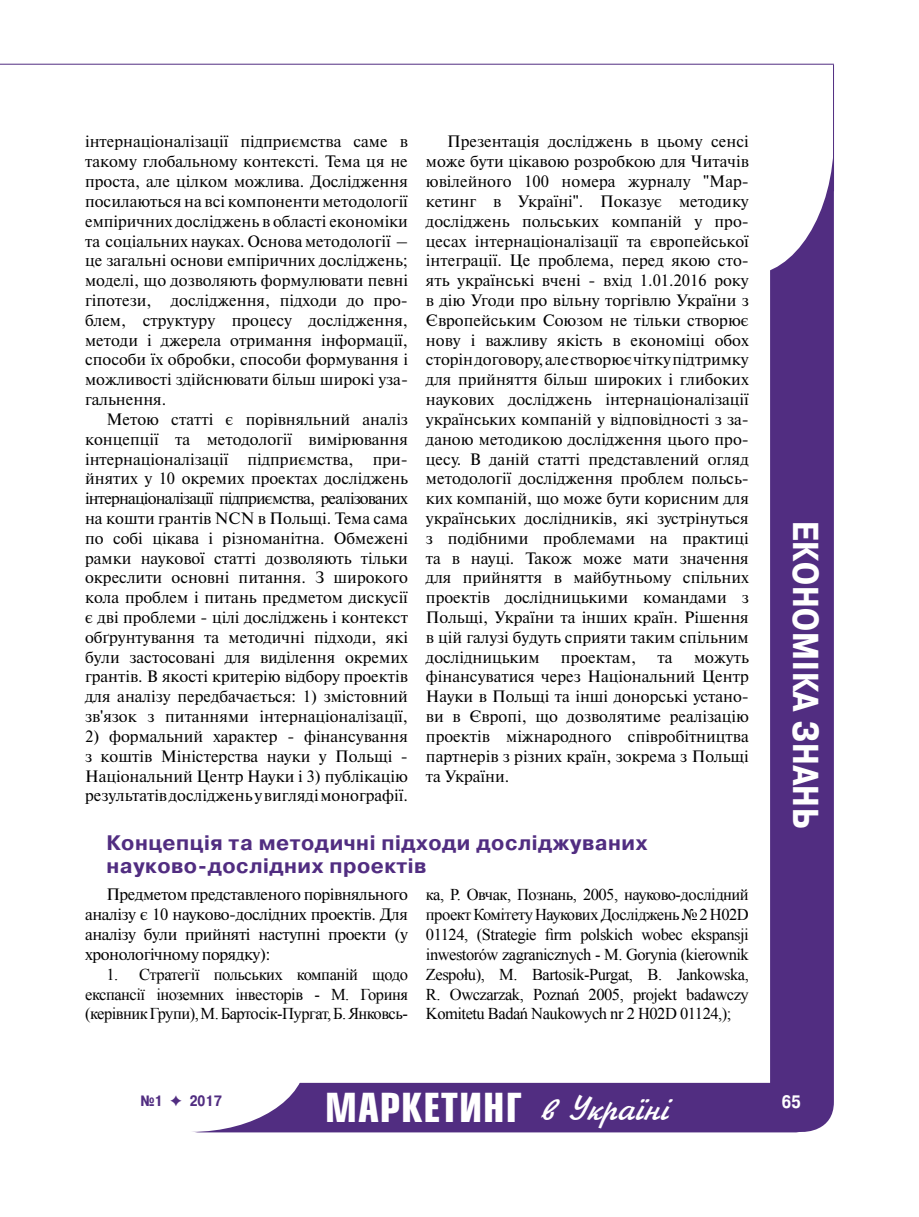
<style>
.page{position:relative;width:919px;height:1217px;background:#fff}
.page>*{position:absolute;margin:0;border:0;box-sizing:border-box;transform-origin:0 0}
.t1{font:700 39px "Europe Cond";letter-spacing:.025em;color:#fff}
.t2{font:700 36px "Pragmatica Cond C";letter-spacing:.025em;color:#fff}
.t3{font:700 21px/23.1px "Pragmatica C";letter-spacing:.025em;color:#512d81}
.t4{font:700 18px "Pragmatica Cond C";color:#fff}
.t5{font:16.5px/19.8px "Newton C";color:#000;text-align:justify}
.t6{font:16.5px/19.8px "Times New Roman";letter-spacing:-.03em;color:#000;text-align:justify}
.t7{font:700 15px "Pragmatica Cond C";color:#512d81}
.s1{font-family:"Jikharev";font-weight:400;font-size:36px}
.s2{font-family:"Dixieland";font-weight:400}
</style>
<div class="page">
<div style="left:770px;top:111px;width:63px;height:1020px;background:#512d81;border-radius:30px"></div>
<div style="left:661px;top:0;width:172px;height:275px;background:#fff;border-radius:50%"></div>
<div style="left:177px;top:1082px;width:641px;height:50px;background:#512d81;border-radius:22px"></div>
<div style="left:76px;top:986px;width:230px;height:145px;background:#fff;border-radius:50%"></div>
<hr style="left:0;top:64px;width:833px;height:1px;background:#512d81">
<hr style="left:833px;top:65px;width:1px;height:126px;background:#512d81">
<p class="t5" style="left:85px;top:132px;width:324px">інтернаціоналізації підприємства саме в такому глобальному контексті. Тема ця не проста, але цілком можлива. Дослідження посилаються на всі компоненти методології емпіричних досліджень в області економіки та соціальних науках. Основа методології – це загальні основи емпіричних досліджень; моделі, що дозволяють формулювати певні гіпотези, дослідження, підходи до про&shy;блем, структуру процесу дослідження, методи і джерела отримання інформації, способи їх обробки, способи формування і можливості здійснювати більш широкі уза&shy;гальнення.</p>
<p class="t5" style="left:85px;top:409px;width:324px;text-indent:21px">Метою статті є порівняльний аналіз концепції та методології вимірювання інтернаціоналізації підприємства, при&shy;йнятих у 10 окремих проектах досліджень інтернаціоналізації підприємства, реалізованих на кошти грантів NCN в Польщі. Тема сама по собі цікава і різноманітна. Обмежені рамки наукової статті дозволяють тільки окреслити основні питання. З широкого кола проблем і питань предметом дискусії є дві проблеми - цілі досліджень і контекст обґрунтування та методичні підходи, які були застосовані для виділення окремих грантів. В якості критерію відбору проектів для аналізу передбачається: 1) змістовний зв'язок з питаннями інтернаціоналізації,</p>
<p class="t5" style="left:85px;top:726px;width:324px">2) формальний характер - фінансування з коштів Міністерства науки у Польщі - Національний Центр Науки і 3) публікацію результатів досліджень у вигляді монографії.</p>
<p class="t5" style="left:426px;top:132px;width:324px;text-indent:21px">Презентація досліджень в цьому сенсі може бути цікавою розробкою для Читачів ювілейного 100 номера журналу "Мар&shy;кетинг в Україні". Показує методику досліджень польських компаній у про&shy;цесах інтернаціоналізації та європейської інтеграції. Це проблема, перед якою сто&shy;ять українські вчені - вхід 1.01.2016 року в дію Угоди про вільну торгівлю України з Європейським Союзом не тільки створює нову і важливу якість в економіці обох сторін договору, але створює чітку підтримку для прийняття більш широких і глибоких наукових досліджень інтернаціоналізації українських компаній у відповідності з за&shy;даною методикою дослідження цього про&shy;цесу. В даній статті представлений огляд методології дослідження проблем польсь&shy;ких компаній, що може бути корисним для українських дослідників, які зустрінуться з подібними проблемами на практиці та в науці. Також може мати значення для прийняття в майбутньому спільних проектів дослідницькими командами з Польщі, України та інших країн. Рішення в цій галузі будуть сприяти таким спільним дослідницьким</p>
<p class="t5" style="left:561px;top:647px;width:77px">проектам,</p>
<p class="t5" style="left:657px;top:647px;width:17px">та</p>
<p class="t5" style="left:426px;top:647px;width:324px;text-indent:268px">можуть фінансуватися через Національний Центр Науки в Польщі та інші донорські устано&shy;ви в Європі, що дозволятиме реалізацію проектів міжнародного співробітництва партнерів з різних країн, зокрема з Польщі та України.</p>
<p class="t3" style="left:106px;top:831px;width:542px">Концепція та методичні підходи досліджуваних науково-дослідних проектів</p>
<p class="t6" style="left:426px;top:884px;width:324px">ка, Р. Овчак, Познань, 2005, науково-дослідний проект Комітету Наукових Досліджень № 2 H02D 01124, (Strategie firm polskich wobec ekspansji inwestorów zagranicznych - M. Gorynia (kierownik Zespołu), M. Bartosik-Purgat, B. Jankowska, R. Owczarzak, Poznań 2005, projekt badawczy Komitetu Badań Naukowych nr 2 H02D 01124,);</p>
<p class="t5" style="left:85px;top:884px;width:324px;text-indent:21px">Предметом представленого порівняльного аналізу є 10 науково-дослідних проектів. Для аналізу були прийняті наступні проекти (у хронологічному порядку):</p>
<p class="t6" style="left:85px;top:963px;width:324px;text-indent:21px">1. Стратегії польських компаній щодо експансії іноземних інвесторів - М. Гориня (керівникГрупи),М.Бартосік-Пургат,Б.Янковсь-</p>
<h2 class="t2" style="left:825px;top:521px;width:308px;rotate:90deg">Економіка знань</h2>
<h1 class="t1" style="left:325px;top:1081px;width:345px">МАРКЕТИНГ <span class="s1">в Україні</span></h1>
<p class="t7" style="left:140px;top:1091px;width:83px">№1 <span class="s2">F</span> 2017</p>
<p class="t4" style="left:781px;top:1090px;width:20px">65</p>
</div>
